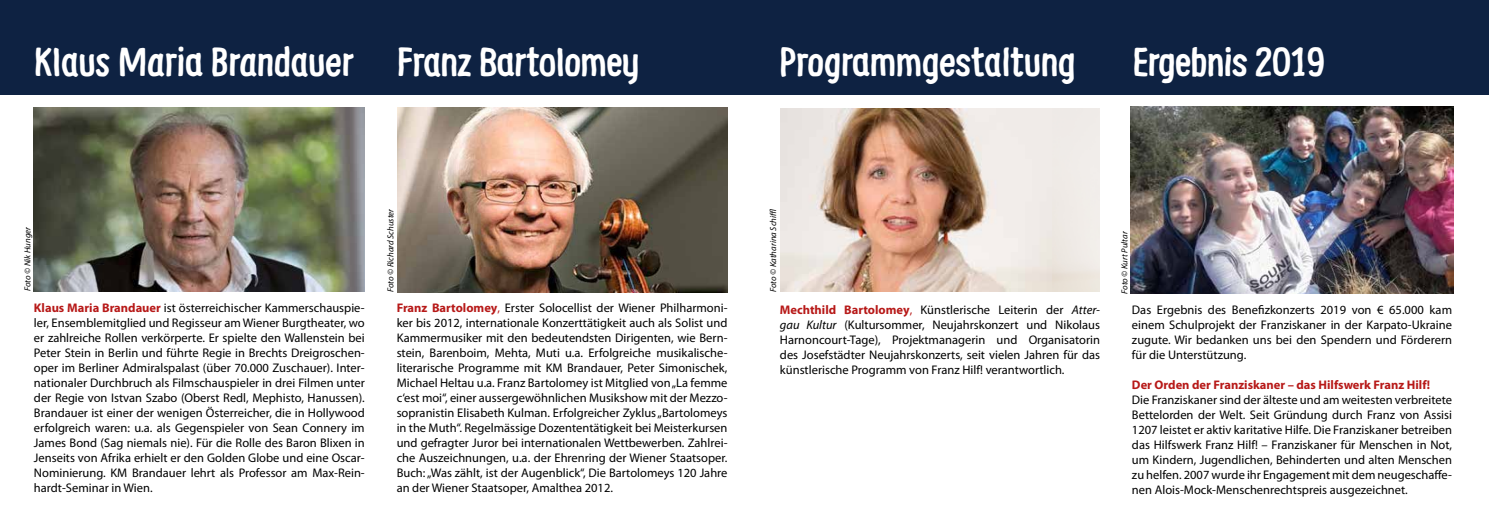
<style>
.page{position:relative;width:1489px;height:525px;background:#fff}
.page>*{position:absolute;margin:0;border:0;box-sizing:border-box;transform-origin:0 0}
.t1{font:700 40px "Supernettcn";letter-spacing:-.01em;color:#fff}
.t2{font:12.5px/15px "Myriad Pro";color:#000;text-align:justify}
.t3{font:700 12.5px "Myriad Pro";color:#b71918}
.t4{font:italic 8.75px "Myriad Pro";color:#000}
.s1{font-weight:700;color:#b71918}
.s2{color:#b71918}
.s3{font-style:italic}
</style>
<div class="page">
<div style="left:0;top:0;width:1488px;height:94px;background:#0e2242"></div>
<img style="left:780px;top:109px;width:272px;height:183px">
<img style="left:397px;top:107px;width:330px;height:185px">
<img style="left:34px;top:107px;width:331px;height:184px">
<img style="left:1130px;top:106px;width:323px;height:188px">
<h1 class="t1" style="left:34px;top:35px;width:607px">Klaus Maria Brandauer Franz Bartolomey</h1>
<h1 class="t1" style="left:779px;top:35px;width:298px">Programmgestaltung</h1>
<h1 class="t1" style="left:1132px;top:36px;width:195px">Ergebnis 2019</h1>
<p class="t4" style="left:22px;top:291px;width:66px;rotate:-90deg">Foto © Nik Hunger</p>
<p class="t4" style="left:385px;top:292px;width:85px;rotate:-90deg">Foto © Richard Schuster</p>
<p class="t4" style="left:767px;top:292px;width:84px;rotate:-90deg">Foto © Katharina Schiffl</p>
<p class="t4" style="left:1119px;top:293px;width:64px;rotate:-90deg">Foto © Kurt Pultar</p>
<p class="t2" style="left:34px;top:300px;width:332px"><span class="s1">Klaus Maria Brandauer</span> ist österreichischer Kammerschauspie&shy;ler, Ensemblemitglied und Regisseur am Wiener Burgtheater, wo er zahlreiche Rollen verkörperte. Er spielte den Wallenstein bei Peter Stein in Berlin und führte Regie in Brechts Dreigroschen&shy;oper im Berliner Admiralspalast (über 70.000 Zuschauer). Inter&shy;nationaler Durchbruch als Filmschauspieler in drei Filmen unter der Regie von Istvan Szabo (Oberst Redl, Mephisto, Hanussen).<br>Brandauer ist einer der wenigen Österreicher, die in Hollywood erfolgreich waren: u.a. als Gegenspieler von Sean Connery im James Bond (Sag niemals nie). Für die Rolle des Baron Blixen in Jenseits von Afrika erhielt er den Golden Globe und eine Oscar-Nominierung. KM Brandauer lehrt als Professor am Max-Rein&shy;hardt-Seminar in Wien.</p>
<p class="t2" style="left:396px;top:300px;width:332px"><span class="s1">Franz Bartolomey</span><span class="s2">,</span> Erster Solocellist der Wiener Philharmoni&shy;ker bis 2012, internationale Konzerttätigkeit auch als Solist und Kammermusiker mit den bedeutendsten Dirigenten, wie Bern&shy;stein, Barenboim, Mehta, Muti u.a. Erfolgreiche musikalische&shy;literarische Programme mit KM Brandauer, Peter Simonischek, Michael Heltau u.a. Franz Bartolomey ist Mitglied von „La femme c‘est moi“, einer aussergewöhnlichen Musikshow mit der Mezzo&shy;sopranistin Elisabeth Kulman. Erfolgreicher Zyklus „Bartolomeys in the Muth“. Regelmässige Dozententätigkeit bei Meisterkursen und gefragter Juror bei internationalen Wettbewerben. Zahlrei&shy;che Auszeichnungen, u.a. der Ehrenring der Wiener Staatsoper.<br>Buch: „Was zählt, ist der Augenblick“, Die Bartolomeys 120 Jahre an der Wiener Staatsoper, Amalthea 2012.</p>
<p class="t2" style="left:780px;top:302px;width:321px"><span class="s1">Mechthild Bartolomey</span><span class="s2">,</span> Künstlerische Leiterin der <span class="s3">Atter&shy;gau Kultur</span> (Kultursommer, Neujahrskonzert und Nikolaus Harnoncourt-Tage), Projektmanagerin und Organisatorin des Josefstädter Neujahrskonzerts, seit vielen Jahren für das künstlerische Programm von Franz Hilf! verantwortlich.</p>
<p class="t2" style="left:1131px;top:302px;width:321px">Das Ergebnis des Benefizkonzerts 2019 von € 65.000 kam einem Schulprojekt der Franziskaner in der Karpato-Ukraine zugute. Wir bedanken uns bei den Spendern und Förderern für die Unterstützung.</p>
<p class="t3" style="left:1131px;top:376px;width:299px">Der Orden der Franziskaner – das Hilfswerk Franz Hilf!</p>
<p class="t2" style="left:1131px;top:392px;width:321px">Die Franziskaner sind der älteste und am weitesten verbreitete Bettelorden der Welt. Seit Gründung durch Franz von Assisi 1207 leistet er aktiv karitative Hilfe. Die Franziskaner betreiben das Hilfswerk Franz Hilf! – Franziskaner für Menschen in Not, um Kindern, Jugendlichen, Behinderten und alten Menschen zu helfen. 2007 wurde ihr Engagement mit dem neugeschaffe&shy;nen Alois-Mock-Menschenrechtspreis ausgezeichnet.</p>
</div>
